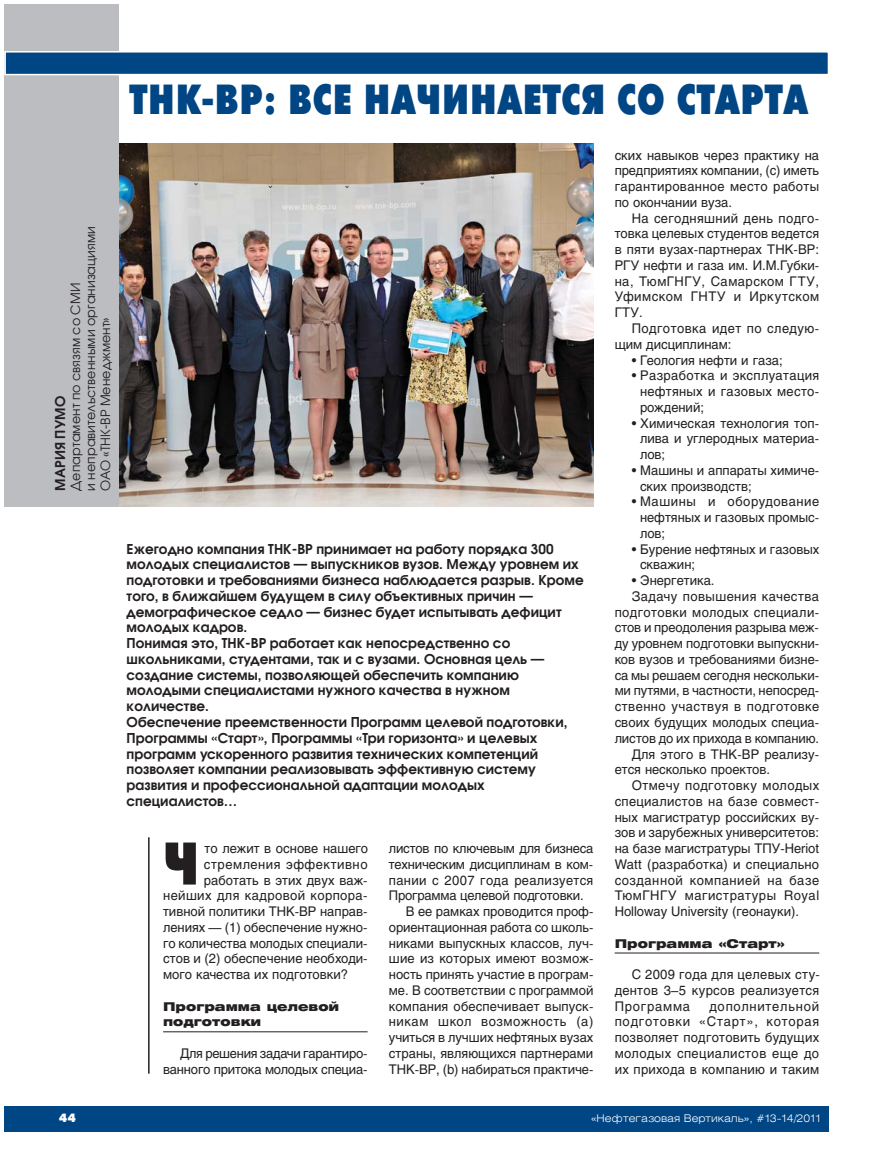
<style>
.page{position:relative;width:893px;height:1170px;background:#fff}
.page>*{position:absolute;margin:0;border:0;box-sizing:border-box;transform-origin:0 0}
.t1{font:700 60px "Futura Futuris X Cond C";color:#231f20}
.t2{font:700 42px "Futura Futuris X Cond C";letter-spacing:.005em;color:#004584}
.t3{font:600 13.5px/15.8px "Avant Garde Gothic C";letter-spacing:.005em;color:#231f20}
.t4{font:13.2px/15.8px "Helios";color:#231f20;text-align:justify}
.t5{font:13.2px "Helios";letter-spacing:.04em;color:#231f20}
.t6{font:13.2px/15.8px "Helios";letter-spacing:.035em;color:#231f20}
.t7{font:13.2px "Helios";letter-spacing:.03em;color:#231f20}
.t8{font:13.2px/15.8px "Helios";letter-spacing:-.02em;color:#231f20;text-align:right}
.t9{font:13.2px "Helios";letter-spacing:.025em;color:#231f20}
.t10{font:12.75px/15px "Avant Garde Gothic C";letter-spacing:.005em;color:#231f20}
.t11{font:900 12px/15.8px "Helios Ext";letter-spacing:.005em;color:#231f20}
.t12{font:12px "Futura Futuris XC";color:#fff}
.t13{font:300 10.5px "Helios Ext";color:#fff}
</style>
<div class="page">
<hr style="left:163px;top:1031px;width:205px;height:1px;background:#231f20">
<hr style="left:615px;top:952px;width:204px;height:1px;background:#231f20">
<img style="left:119px;top:144px;width:475px;height:362px">
<div style="left:4px;top:1106px;width:825px;height:25px;background:#004584"></div>
<div style="left:4px;top:4px;width:115px;height:502px;background:#bbbdc0"></div>
<div style="left:6px;top:53px;width:822px;height:21px;background:#004584"></div>
<div style="left:4px;top:51px;width:825px;height:24px;border:2px solid #fff"></div>
<hr style="left:148px;top:837px;width:2px;height:236px;background:#231f20">
<h2 class="t2" style="left:129px;top:83px;width:681px">ТНК-ВР: ВСЕ НАЧИНАЕТСЯ СО СТАРТА</h2>
<p class="t10" style="left:69px;top:490px;width:265px;rotate:-90deg">Департамент по связям со СМИ<br>и неправительственными организациями<br>ОАО «ТНК-ВР Менеджмент»</p>
<p class="t3" style="left:54px;top:490px;width:96px;rotate:-90deg">МАРИЯ ПУМО</p>
<p class="t3" style="left:127px;top:542px;width:459px">Ежегодно компания ТНК-ВР принимает на работу порядка 300 молодых специалистов — выпускников вузов. Между уровнем их подготовки и требованиями бизнеса наблюдается разрыв. Кроме того, в ближайшем будущем в силу объективных причин — демографическое седло — бизнес будет испытывать дефицит молодых кадров.<br>Понимая это, ТНК-BP работает как непосредственно со школьниками, студентами, так и с вузами. Основная цель — создание системы, позволяющей обеспечить компанию молодыми специалистами нужного качества в нужном количестве.<br>Обеспечение преемственности Программ целевой подготовки, Программы «Старт», Программы «Три горизонта» и целевых программ ускоренного развития технических компетенций позволяет компании реализовывать эффективную систему развития и профессиональной адаптации молодых специалистов…</p>
<h1 class="t1" style="left:163px;top:840px;width:38px">Ч</h1>
<p class="t4" style="left:205px;top:841px;width:165px">то лежит в основе нашего</p>
<p class="t5" style="left:204px;top:859px;width:165px">стремления эффективно</p>
<p class="t4" style="left:204px;top:873px;width:165px">работать в этих двух важ-</p>
<p class="t7" style="left:163px;top:890px;width:206px">нейших для кадровой корпора-</p>
<p class="t4" style="left:163px;top:904px;width:206px">тивной политики ТНК-ВР направ-</p>
<p class="t4" style="left:163px;top:920px;width:206px">лениях — (1) обеспечение нужно-</p>
<p class="t4" style="left:163px;top:936px;width:206px">го количества молодых специали-</p>
<p class="t4" style="left:163px;top:952px;width:206px">стов и (2) обеспечение необходи-</p>
<p class="t4" style="left:163px;top:967px;width:187px">мого качества их подготовки?</p>
<p class="t11" style="left:163px;top:999px;width:177px">Программа целевой подготовки</p>
<p class="t8" style="left:163px;top:1046px;width:206px">Для решения задачи гарантиро&shy;ванного притока молодых специа-</p>
<p class="t4" style="left:389px;top:841px;width:206px">листов по ключевым для бизнеса</p>
<p class="t4" style="left:389px;top:857px;width:206px">техническим дисциплинам в ком-</p>
<p class="t9" style="left:389px;top:874px;width:206px">пании с 2007 года реализуется</p>
<p class="t4" style="left:389px;top:889px;width:196px">Программа целевой подготовки.</p>
<p class="t4" style="left:406px;top:904px;width:189px">В ее рамках проводится проф-</p>
<p class="t4" style="left:389px;top:920px;width:206px">ориентационная работа со школь-</p>
<p class="t4" style="left:389px;top:936px;width:206px">никами выпускных классов, луч-</p>
<p class="t4" style="left:389px;top:952px;width:206px">шие из которых имеют возмож-</p>
<p class="t4" style="left:389px;top:967px;width:206px">ность принять участие в програм-</p>
<p class="t4" style="left:389px;top:983px;width:206px">ме. В соответствии с программой</p>
<p class="t4" style="left:389px;top:999px;width:206px">компания обеспечивает выпуск-</p>
<p class="t5" style="left:389px;top:1016px;width:206px">никам школ возможность (a)</p>
<p class="t4" style="left:389px;top:1030px;width:206px">учиться в лучших нефтяных вузах</p>
<p class="t4" style="left:389px;top:1046px;width:206px">страны, являющихся партнерами</p>
<p class="t4" style="left:389px;top:1062px;width:206px">ТНК-BP, (b) набираться практиче-</p>
<p class="t4" style="left:615px;top:148px;width:206px">ских навыков через практику на предприятиях компании, (c) иметь гарантированное место работы по окончании вуза.</p>
<p class="t4" style="left:615px;top:211px;width:206px;text-indent:17px">На сегодняшний день подго&shy;товка целевых студентов ведется в пяти вузах-партнерах ТНК-BP:<br>РГУ нефти и газа им. И.М.Губки&shy;на, ТюмГНГУ, Самарском ГТУ, Уфимском ГНТУ и Иркутском ГТУ.</p>
<p class="t6" style="left:615px;top:322px;width:206px;text-indent:17px">Подготовка идет по следую&shy;щим дисциплинам:</p>
<p class="t4" style="left:632px;top:353px;width:153px">• Геология нефти и газа;</p>
<p class="t4" style="left:640px;top:369px;width:181px;text-indent:-8px">• Разработка и эксплуатация нефтяных и газовых место&shy;рождений;</p>
<p class="t4" style="left:640px;top:416px;width:181px;text-indent:-8px">• Химическая технология топ&shy;лива и углеродных материа&shy;лов;</p>
<p class="t4" style="left:640px;top:463px;width:181px;text-indent:-8px">• Машины и аппараты химиче&shy;ских производств;</p>
<p class="t4" style="left:640px;top:495px;width:181px;text-indent:-8px">• Машины и оборудование нефтяных и газовых промыс&shy;лов;</p>
<p class="t4" style="left:640px;top:542px;width:181px;text-indent:-8px">• Бурение нефтяных и газовых скважин;</p>
<p class="t4" style="left:632px;top:574px;width:84px">• Энергетика.</p>
<p class="t6" style="left:632px;top:589px;width:189px">Задачу повышения качества</p>
<p class="t7" style="left:615px;top:607px;width:206px">подготовки молодых специали-</p>
<p class="t4" style="left:615px;top:621px;width:206px">стов и преодоления разрыва меж-</p>
<p class="t4" style="left:615px;top:637px;width:206px">ду уровнем подготовки выпускни-</p>
<p class="t4" style="left:615px;top:652px;width:206px">ков вузов и требованиями бизне-</p>
<p class="t4" style="left:615px;top:668px;width:206px">са мы решаем сегодня нескольки-</p>
<p class="t4" style="left:615px;top:684px;width:206px">ми путями, в частности, непосред-</p>
<p class="t6" style="left:615px;top:700px;width:206px">ственно участвуя в подготовке</p>
<p class="t4" style="left:615px;top:715px;width:206px">своих будущих молодых специа-</p>
<p class="t4" style="left:615px;top:731px;width:206px">листов до их прихода в компанию.</p>
<p class="t4" style="left:632px;top:747px;width:189px">Для этого в ТНК-ВР реализу-</p>
<p class="t4" style="left:615px;top:763px;width:157px">ется несколько проектов.</p>
<p class="t7" style="left:632px;top:780px;width:189px">Отмечу подготовку молодых</p>
<p class="t9" style="left:615px;top:796px;width:206px">специалистов на базе совмест-</p>
<p class="t4" style="left:615px;top:810px;width:206px">ных магистратур российских ву-</p>
<p class="t4" style="left:615px;top:826px;width:206px">зов и зарубежных университетов:</p>
<p class="t4" style="left:615px;top:841px;width:206px">на базе магистратуры ТПУ-Heriot</p>
<p class="t4" style="left:615px;top:857px;width:206px">Watt (разработка) и специально</p>
<p class="t5" style="left:615px;top:874px;width:206px">созданной компанией на базе</p>
<p class="t5" style="left:615px;top:890px;width:206px">ТюмГНГУ магистратуры Royal</p>
<p class="t4" style="left:615px;top:904px;width:186px">Holloway University (геонауки).</p>
<p class="t11" style="left:615px;top:936px;width:172px">Программа «Старт»</p>
<p class="t4" style="left:615px;top:967px;width:207px;text-indent:17px">С 2009 года для целевых сту&shy;дентов 3–5 курсов реализуется Программа</p>
<p class="t4" style="left:615px;top:999px;width:206px;text-indent:95px">дополнительной подготовки «Старт», которая позволяет подготовить будущих молодых специалистов еще до их прихода в компанию и таким</p>
<p class="t12" style="left:59px;top:1113px;width:18px">44</p>
<p class="t13" style="left:591px;top:1113px;width:231px">«Нефтегазовая Вертикаль», #13-14/2011</p>
</div>
